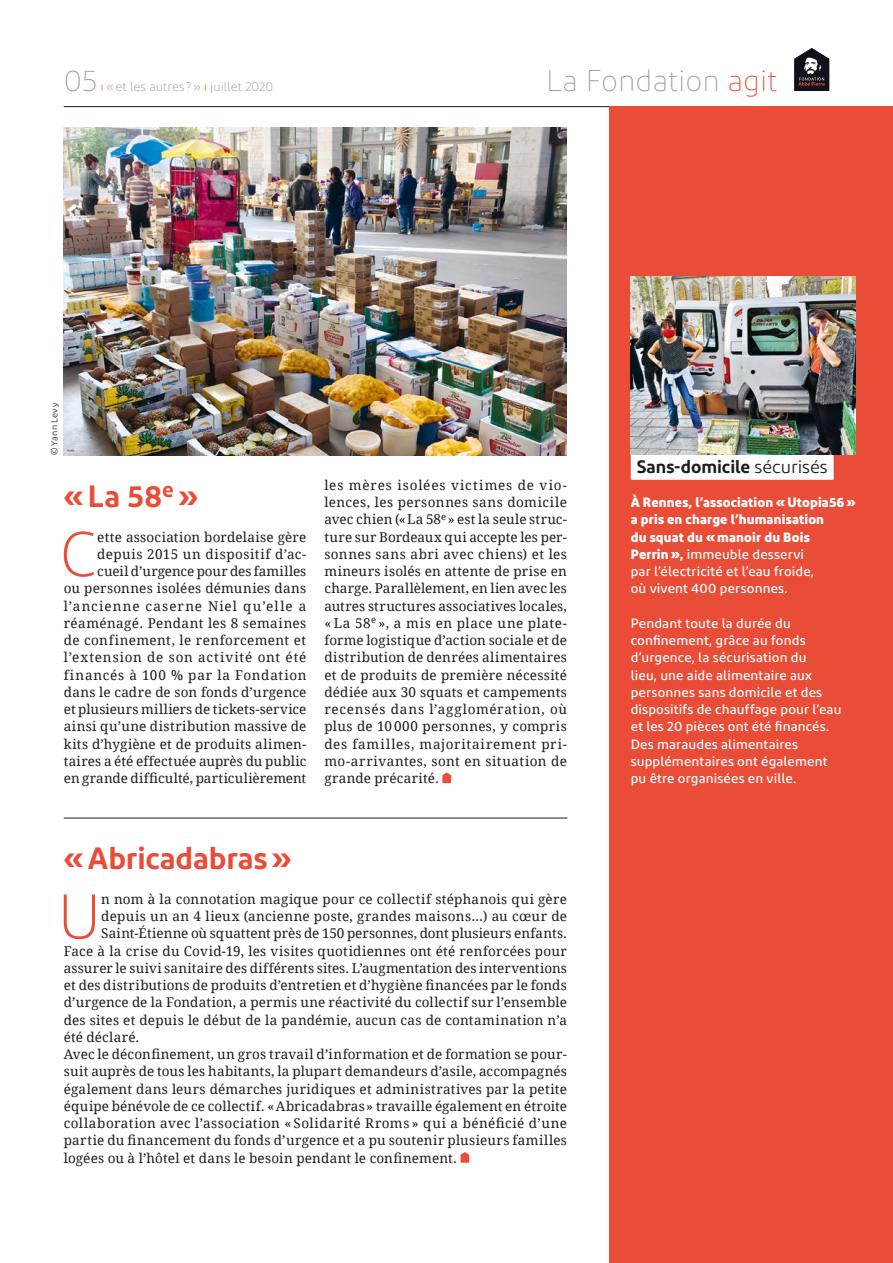
<style>
.page{position:relative;width:893px;height:1263px;background:#fff}
.page>*{position:absolute;margin:0;border:0;box-sizing:border-box;transform-origin:0 0}
.TEXTE_LETTRINE{font:300 62.85px "Diodrum";color:#e94d38}
.TITRE_ARTICLE_COUR{font:600 30.75px "Diodrum";letter-spacing:-.005em;color:#e94d38}
.t1{font:200 30px "Diodrum";color:#9d9d9c}
.t2{font:600 18px "Diodrum";letter-spacing:-.005em;color:#1d1d1b}
.TEXTE{font:13.5px/17.2px "Droid Serif";letter-spacing:.025em;color:#1d1d1b;text-align:justify}
.TEXTE_LETTRINE-2{font:13.5px "Droid Serif";letter-spacing:.015em;color:#1d1d1b}
.TEXTE_BREVE_COLONN{font:500 13.5px/17.2px "Diodrum";letter-spacing:.01em;color:#fff}
.TEXTE_BREVE_COLONN-2{font:700 13.5px/17.2px "Diodrum";letter-spacing:.01em;color:#fff}
.t3{font:300 12.75px "Diodrum";color:#9d9d9c}
.COPYRIGHT{font:9px "Diodrum";letter-spacing:.02em;color:#1d1d1b}
.s1{color:#e94d38}
.s2{font-weight:400}
.s3{font-weight:500}
</style>
<div class="page">
<hr style="left:64px;top:106px;width:765px;height:1px;background:#1d1d1b">
<div style="left:609px;top:106px;width:284px;height:1157px;background:#e94d38"></div>
<hr style="left:64px;top:818px;width:503px;height:1px;background:#1d1d1b">
<div style="left:631px;top:454px;width:203px;height:26px;background:#fff"></div>
<img style="left:631px;top:277px;width:225px;height:177px">
<svg style="left:461px;top:1152px;width:8px;height:11px"></svg>
<img style="left:64px;top:128px;width:503px;height:327px">
<svg style="left:442px;top:772px;width:9px;height:11px"></svg>
<svg style="left:794px;top:48px;width:35px;height:43px"></svg>
<p class="t1" style="left:64px;top:63px;width:35px">05</p>
<p class="t3" style="left:100px;top:79px;width:174px"><span class="s1">ı</span> «et les autres ?» <span class="s1">ı</span> juillet 2020</p>
<h3 class="t1" style="left:546px;top:63px;width:233px">La Fondation <span class="s1">agit</span></h3>
<p class="COPYRIGHT" style="left:49px;top:455px;width:54px;rotate:-90deg">© Yann Levy</p>
<p class="TITRE_ARTICLE_COUR" style="left:64px;top:476px;width:136px">«La 58<sup>e</sup> »</p>
<p class="TEXTE_LETTRINE" style="left:60px;top:517px;width:39px">C</p>
<p class="TEXTE" style="left:64px;top:528px;width:244px;text-align:right">ette association bordelaise gère depuis 2015 un dispositif d’ac&shy;cueil d’urgence pour des familles<br>ou personnes isolées démunies dans l’ancienne caserne Niel qu’elle a réaménagé. Pendant les 8 semaines de confinement, le renforcement et l’extension de son activité ont été financés à 100 % par la Fondation dans le cadre de son fonds d’urgence et plusieurs milliers de tickets-service ainsi qu’une distribution massive de kits d’hygiène et de produits alimen&shy;taires a été effectuée auprès du public en grande difficulté, particulièrement</p>
<p class="TEXTE" style="left:324px;top:477px;width:244px">les mères isolées victimes de vio&shy;lences, les personnes sans domicile avec chien («La 58<sup>e</sup> » est la seule struc&shy;ture sur Bordeaux qui accepte les per&shy;sonnes sans abri avec chiens) et les mineurs isolés en attente de prise en charge. Parallèlement, en lien avec les autres structures associatives locales, « La 58<sup>e</sup> », a mis en place une plate&shy;forme logistique d’action sociale et de distribution de denrées alimentaires et de produits de première nécessité dédiée aux 30 squats et campements recensés dans l’agglomération, où plus de 10 000 personnes, y compris des familles, majoritairement pri&shy;mo-arrivantes, sont en situation de grande précarité.</p>
<p class="t2" style="left:637px;top:455px;width:192px">Sans-domicile <span class="s2">sécurisés</span></p>
<p class="TEXTE_BREVE_COLONN-2" style="left:631px;top:493px;width:227px">À Rennes, l’association «Utopia56» a pris en charge l’humanisation<br>du squat du «manoir du Bois<br>Perrin», <span class="s3">immeuble desservi<br>par l’électricité et l’eau froide,<br>où vivent 400 personnes.</span></p>
<p class="TEXTE_BREVE_COLONN" style="left:631px;top:614px;width:212px">Pendant toute la durée du confinement, grâce au fonds d’urgence, la sécurisation du<br>lieu, une aide alimentaire aux personnes sans domicile et des dispositifs de chauffage pour l’eau et les 20 pièces ont été financés.<br>Des maraudes alimentaires supplémentaires ont également pu être organisées en ville.</p>
<p class="TITRE_ARTICLE_COUR" style="left:64px;top:839px;width:229px">«Abricadabras»</p>
<p class="TEXTE_LETTRINE" style="left:57px;top:879px;width:45px">U</p>
<p class="TEXTE_LETTRINE-2" style="left:101px;top:891px;width:467px">n nom à la connotation magique pour ce collectif stéphanois qui gère</p>
<p class="TEXTE_LETTRINE-2" style="left:101px;top:908px;width:467px">depuis un an 4 lieux (ancienne poste, grandes maisons…) au cœur de</p>
<p class="TEXTE_LETTRINE-2" style="left:101px;top:926px;width:467px">Saint-Étienne où squattent près de 150 personnes, dont plusieurs enfants.</p>
<p class="TEXTE_LETTRINE-2" style="left:64px;top:943px;width:505px">Face à la crise du Covid-19, les visites quotidiennes ont été renforcées pour</p>
<p class="TEXTE_LETTRINE-2" style="left:64px;top:960px;width:505px">assurer le suivi sanitaire des différents sites. L’augmentation des interventions</p>
<p class="TEXTE_LETTRINE-2" style="left:64px;top:977px;width:505px">et des distributions de produits d’entretien et d’hygiène financées par le fonds</p>
<p class="TEXTE_LETTRINE-2" style="left:64px;top:995px;width:505px">d’urgence de la Fondation, a permis une réactivité du collectif sur l’ensemble</p>
<p class="TEXTE_LETTRINE-2" style="left:64px;top:1012px;width:505px">des sites et depuis le début de la pandémie, aucun cas de contamination n’a</p>
<p class="TEXTE_LETTRINE-2" style="left:64px;top:1029px;width:77px">été déclaré.</p>
<p class="TEXTE" style="left:64px;top:1046px;width:505px">Avec le déconfinement, un gros travail d’information et de formation se pour&shy;suit auprès de tous les habitants, la plupart demandeurs d’asile, accompagnés également dans leurs démarches juridiques et administratives par la petite équipe bénévole de ce collectif. «Abricadabras» travaille également en étroite collaboration avec l’association « Solidarité Rroms » qui a bénéficié d’une partie du financement du fonds d’urgence et a pu soutenir plusieurs familles logées ou à l’hôtel et dans le besoin pendant le confinement.</p>
</div>
